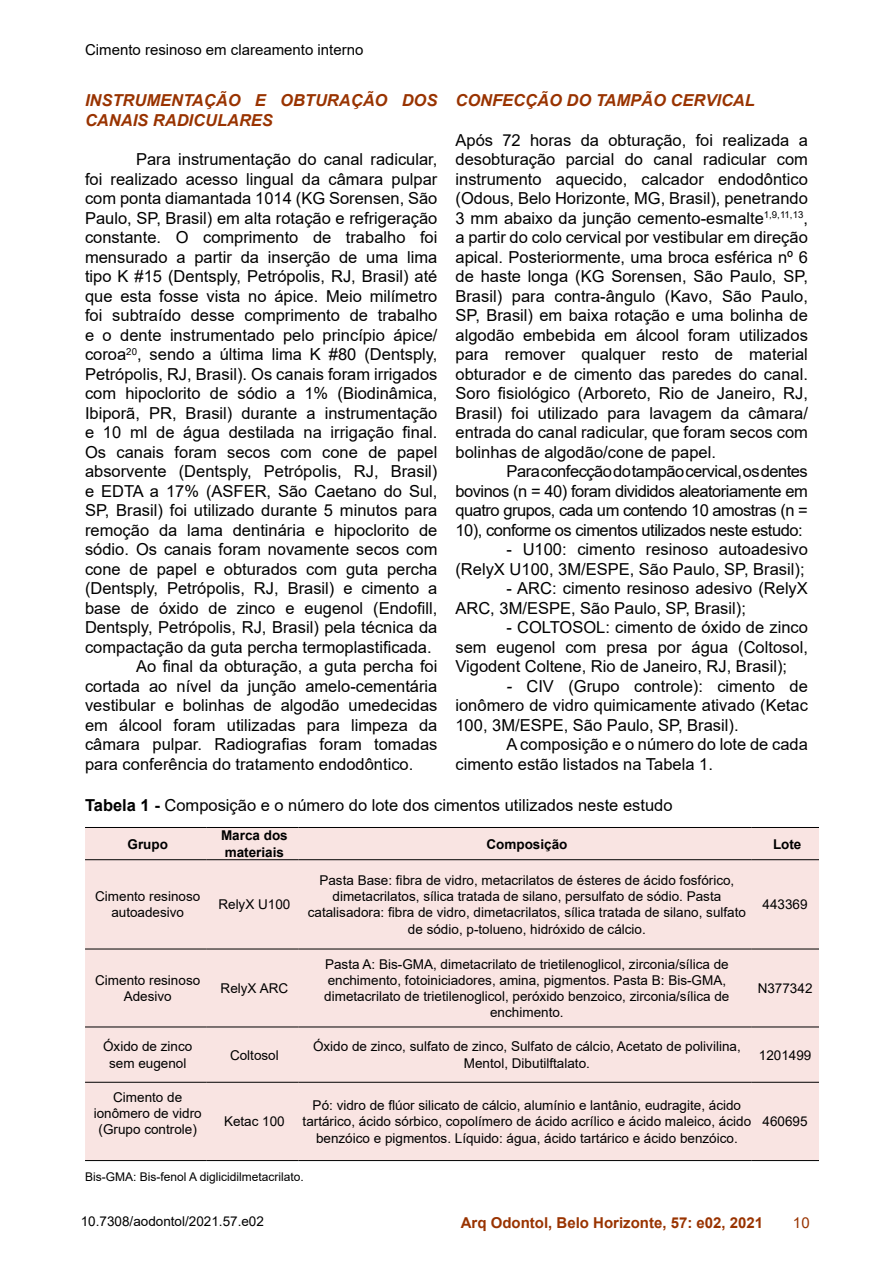
<style>
.page{position:relative;width:893px;height:1263px;background:#fff}
.page>*{position:absolute;margin:0;border:0;box-sizing:border-box;transform-origin:0 0}
.t1{font:16.5px/19.5px "Arial";color:#000;text-align:justify}
.t2{font:italic 700 16.5px/19.8px "Arial";color:#930}
.t3{font:700 15px "Arial";color:#930}
.t4{font:15px "Arial";color:#000}
.t5{font:15px "Arial";color:#930}
.t6{font:13.5px/16.2px "Arial";color:#000;text-align:center}
.t7{font:700 13.5px/16.2px "Arial";color:#000}
.t8{font:12px "Arial";color:#000}
.s1{font-style:italic}
.s2{font-weight:700}
</style>
<div class="page">
<div style="left:85px;top:828px;width:734px;height:332px;background:#f9e4e2"></div>
<hr style="left:85px;top:827px;width:121px;height:1px;background:#000">
<hr style="left:206px;top:827px;width:92px;height:1px;background:#000">
<hr style="left:298px;top:827px;width:453px;height:1px;background:#000">
<hr style="left:751px;top:827px;width:68px;height:1px;background:#000">
<hr style="left:85px;top:859px;width:121px;height:1px;background:#000">
<hr style="left:206px;top:859px;width:92px;height:1px;background:#000">
<hr style="left:298px;top:859px;width:453px;height:1px;background:#000">
<hr style="left:751px;top:859px;width:68px;height:1px;background:#000">
<hr style="left:85px;top:949px;width:121px;height:1px;background:#000">
<hr style="left:206px;top:949px;width:92px;height:1px;background:#000">
<hr style="left:298px;top:949px;width:453px;height:1px;background:#000">
<hr style="left:751px;top:949px;width:68px;height:1px;background:#000">
<hr style="left:85px;top:1026px;width:121px;height:1px;background:#000">
<hr style="left:206px;top:1026px;width:92px;height:1px;background:#000">
<hr style="left:298px;top:1026px;width:453px;height:1px;background:#000">
<hr style="left:751px;top:1026px;width:68px;height:1px;background:#000">
<hr style="left:85px;top:1082px;width:121px;height:1px;background:#000">
<hr style="left:206px;top:1082px;width:92px;height:1px;background:#000">
<hr style="left:298px;top:1082px;width:453px;height:1px;background:#000">
<hr style="left:751px;top:1082px;width:68px;height:1px;background:#000">
<hr style="left:85px;top:1160px;width:121px;height:1px;background:#000">
<hr style="left:206px;top:1160px;width:92px;height:1px;background:#000">
<hr style="left:298px;top:1160px;width:453px;height:1px;background:#000">
<hr style="left:751px;top:1160px;width:68px;height:1px;background:#000">
<p class="t4" style="left:85px;top:39px;width:280px">Cimento resinoso em clareamento interno</p>
<p class="t2" style="left:85px;top:91px;width:354px">INSTRUMENTAÇÃO E OBTURAÇÃO DOS<br>CANAIS RADICULARES</p>
<p class="t1" style="left:136px;top:149px;width:303px">Para instrumentação do canal radicular,</p>
<p class="t1" style="left:85px;top:169px;width:354px">foi realizado acesso lingual da câmara pulpar</p>
<p class="t1" style="left:85px;top:188px;width:354px">com ponta diamantada 1014 (KG Sorensen, São</p>
<p class="t1" style="left:85px;top:208px;width:354px">Paulo, SP, Brasil) em alta rotação e refrigeração</p>
<p class="t1" style="left:85px;top:227px;width:354px">constante. O comprimento de trabalho foi</p>
<p class="t1" style="left:85px;top:247px;width:354px">mensurado a partir da inserção de uma lima</p>
<p class="t1" style="left:85px;top:266px;width:354px">tipo K #15 (Dentsply, Petrópolis, RJ, Brasil) até</p>
<p class="t1" style="left:85px;top:286px;width:354px">que esta fosse vista no ápice. Meio milímetro</p>
<p class="t1" style="left:85px;top:305px;width:354px">foi subtraído desse comprimento de trabalho</p>
<p class="t1" style="left:85px;top:325px;width:354px">e o dente instrumentado pelo princípio ápice/</p>
<p class="t1" style="left:85px;top:344px;width:354px">coroa<sup>20</sup>, sendo a última lima K #80 (Dentsply,</p>
<p class="t1" style="left:85px;top:364px;width:354px">Petrópolis, RJ, Brasil). Os canais foram irrigados</p>
<p class="t1" style="left:85px;top:383px;width:354px">com hipoclorito de sódio a 1% (Biodinâmica,</p>
<p class="t1" style="left:85px;top:403px;width:354px">Ibiporã, PR, Brasil) durante a instrumentação</p>
<p class="t1" style="left:85px;top:422px;width:354px">e 10 ml de água destilada na irrigação final.</p>
<p class="t1" style="left:85px;top:442px;width:354px">Os canais foram secos com cone de papel</p>
<p class="t1" style="left:85px;top:461px;width:354px">absorvente (Dentsply, Petrópolis, RJ, Brasil)</p>
<p class="t1" style="left:85px;top:481px;width:354px">e EDTA a 17% (ASFER, São Caetano do Sul,</p>
<p class="t1" style="left:85px;top:500px;width:354px">SP, Brasil) foi utilizado durante 5 minutos para</p>
<p class="t1" style="left:85px;top:520px;width:354px">remoção da lama dentinária e hipoclorito de</p>
<p class="t1" style="left:85px;top:539px;width:354px">sódio. Os canais foram novamente secos com</p>
<p class="t1" style="left:85px;top:559px;width:354px">cone de papel e obturados com guta percha</p>
<p class="t1" style="left:85px;top:578px;width:354px">(Dentsply, Petrópolis, RJ, Brasil) e cimento a</p>
<p class="t1" style="left:85px;top:598px;width:354px">base de óxido de zinco e eugenol (Endofill,</p>
<p class="t1" style="left:85px;top:617px;width:354px">Dentsply, Petrópolis, RJ, Brasil) pela técnica da</p>
<p class="t1" style="left:85px;top:637px;width:348px">compactação da guta percha termoplastificada.</p>
<p class="t1" style="left:136px;top:656px;width:303px">Ao final da obturação, a guta percha foi</p>
<p class="t1" style="left:85px;top:676px;width:354px">cortada ao nível da junção amelo-cementária</p>
<p class="t1" style="left:85px;top:695px;width:354px">vestibular e bolinhas de algodão umedecidas</p>
<p class="t1" style="left:85px;top:715px;width:354px">em álcool foram utilizadas para limpeza da</p>
<p class="t1" style="left:85px;top:734px;width:354px">câmara pulpar. Radiografias foram tomadas</p>
<p class="t1" style="left:85px;top:754px;width:330px">para conferência do tratamento endodôntico.</p>
<p class="t2" style="left:455px;top:91px;width:301px">CONFECÇÃO DO TAMPÃO CERVICAL</p>
<p class="t1" style="left:455px;top:130px;width:354px">Após 72 horas da obturação, foi realizada a desobturação parcial do canal radicular com instrumento aquecido, calcador endodôntico (Odous, Belo Horizonte, MG, Brasil), penetrando 3 mm abaixo da junção cemento-esmalte<sup>1,9,11,13</sup>, a partir do colo cervical por vestibular em direção apical. Posteriormente, uma broca esférica nº 6 de haste longa (KG Sorensen, São Paulo, SP, Brasil) para contra-ângulo (Kavo, São Paulo, SP, Brasil) em baixa rotação e uma bolinha de algodão embebida em álcool foram utilizados para remover qualquer resto de material obturador e de cimento das paredes do canal.<br>Soro fisiológico (Arboreto, Rio de Janeiro, RJ, Brasil) foi utilizado para lavagem da câmara/ entrada do canal radicular, que foram secos com bolinhas de algodão/cone de papel.</p>
<p class="t1" style="left:455px;top:461px;width:354px;text-indent:51px">Para confecção do tampão cervical, os dentes bovinos (n = 40) foram divididos aleatoriamente em quatro grupos, cada um contendo 10 amostras (n = 10), conforme os cimentos utilizados neste estudo:</p>
<p class="t1" style="left:455px;top:539px;width:354px;text-align:right">- U100: cimento resinoso autoadesivo (RelyX U100, 3M/ESPE, São Paulo, SP, Brasil);</p>
<p class="t1" style="left:455px;top:578px;width:354px;text-indent:51px">- ARC: cimento resinoso adesivo (RelyX<br>ARC, 3M/ESPE, São Paulo, SP, Brasil);</p>
<p class="t1" style="left:455px;top:617px;width:354px;text-indent:51px">- COLTOSOL: cimento de óxido de zinco sem eugenol com presa por água (Coltosol, Vigodent Coltene, Rio de Janeiro, RJ, Brasil);</p>
<p class="t1" style="left:455px;top:676px;width:354px;text-indent:51px"><span class="s1">-</span> CIV (Grupo controle): cimento de ionômero de vidro quimicamente ativado (Ketac 100, 3M/ESPE, São Paulo, SP, Brasil).</p>
<p class="t1" style="left:455px;top:734px;width:354px;text-indent:51px">A composição e o número do lote de cada cimento estão listados na Tabela 1.</p>
<p class="t1" style="left:85px;top:795px;width:589px"><span class="s2">Tabela 1 -</span> Composição e o número do lote dos cimentos utilizados neste estudo</p>
<p class="t7" style="left:128px;top:836px;width:42px">Grupo</p>
<p class="t7" style="left:221px;top:828px;width:68px">Marca dos materiais</p>
<p class="t7" style="left:486px;top:836px;width:83px">Composição</p>
<p class="t7" style="left:773px;top:836px;width:30px">Lote</p>
<p class="t6" style="left:95px;top:888px;width:107px">Cimento resinoso autoadesivo</p>
<p class="t6" style="left:218px;top:896px;width:74px">RelyX U100</p>
<p class="t6" style="left:308px;top:872px;width:440px">Pasta Base: fibra de vidro, metacrilatos de ésteres de ácido fosfórico, dimetacrilatos, sílica tratada de silano, persulfato de sódio. Pasta catalisadora: fibra de vidro, dimetacrilatos, sílica tratada de silano, sulfato de sódio, p-tolueno, hidróxido de cálcio.</p>
<p class="t6" style="left:763px;top:896px;width:47px">443369</p>
<p class="t6" style="left:95px;top:972px;width:107px">Cimento resinoso<br>Adesivo</p>
<p class="t6" style="left:221px;top:980px;width:69px">RelyX ARC</p>
<p class="t6" style="left:324px;top:956px;width:407px">Pasta A: Bis-GMA, dimetacrilato de trietilenoglicol, zirconia/sílica de enchimento, fotoiniciadores, amina, pigmentos. Pasta B: Bis-GMA, dimetacrilato de trietilenoglicol, peróxido benzoico, zirconia/sílica de enchimento.</p>
<p class="t6" style="left:758px;top:980px;width:56px">N377342</p>
<p class="t6" style="left:103px;top:1038px;width:91px">Óxido de zinco sem eugenol</p>
<p class="t6" style="left:230px;top:1046px;width:50px">Coltosol</p>
<p class="t6" style="left:313px;top:1038px;width:429px">Óxido de zinco, sulfato de zinco, Sulfato de cálcio, Acetato de polivilina,<br>Mentol, Dibutilftalato.</p>
<p class="t6" style="left:759px;top:1046px;width:54px">1201499</p>
<p class="t6" style="left:94px;top:1089px;width:110px">Cimento de ionômero de vidro (Grupo controle)</p>
<p class="t6" style="left:303px;top:1097px;width:450px">Pó: vidro de flúor silicato de cálcio, alumínio e lantânio, eudragite, ácido tartárico, ácido sórbico, copolímero de ácido acrílico e ácido maleico, ácido benzóico e pigmentos. Líquido: água, ácido tartárico e ácido benzóico.</p>
<p class="t6" style="left:224px;top:1113px;width:62px">Ketac 100</p>
<p class="t6" style="left:763px;top:1113px;width:47px">460695</p>
<p class="t8" style="left:85px;top:1168px;width:220px">Bis-GMA: Bis-fenol A diglicidilmetacrilato.</p>
<p class="t6" style="left:81px;top:1213px;width:185px">10.7308/aodontol/2021.57.e02</p>
<p class="t3" style="left:461px;top:1212px;width:304px">Arq Odontol, Belo Horizonte, 57: e02, 2021</p>
<p class="t5" style="left:793px;top:1212px;width:18px">10</p>
</div>
